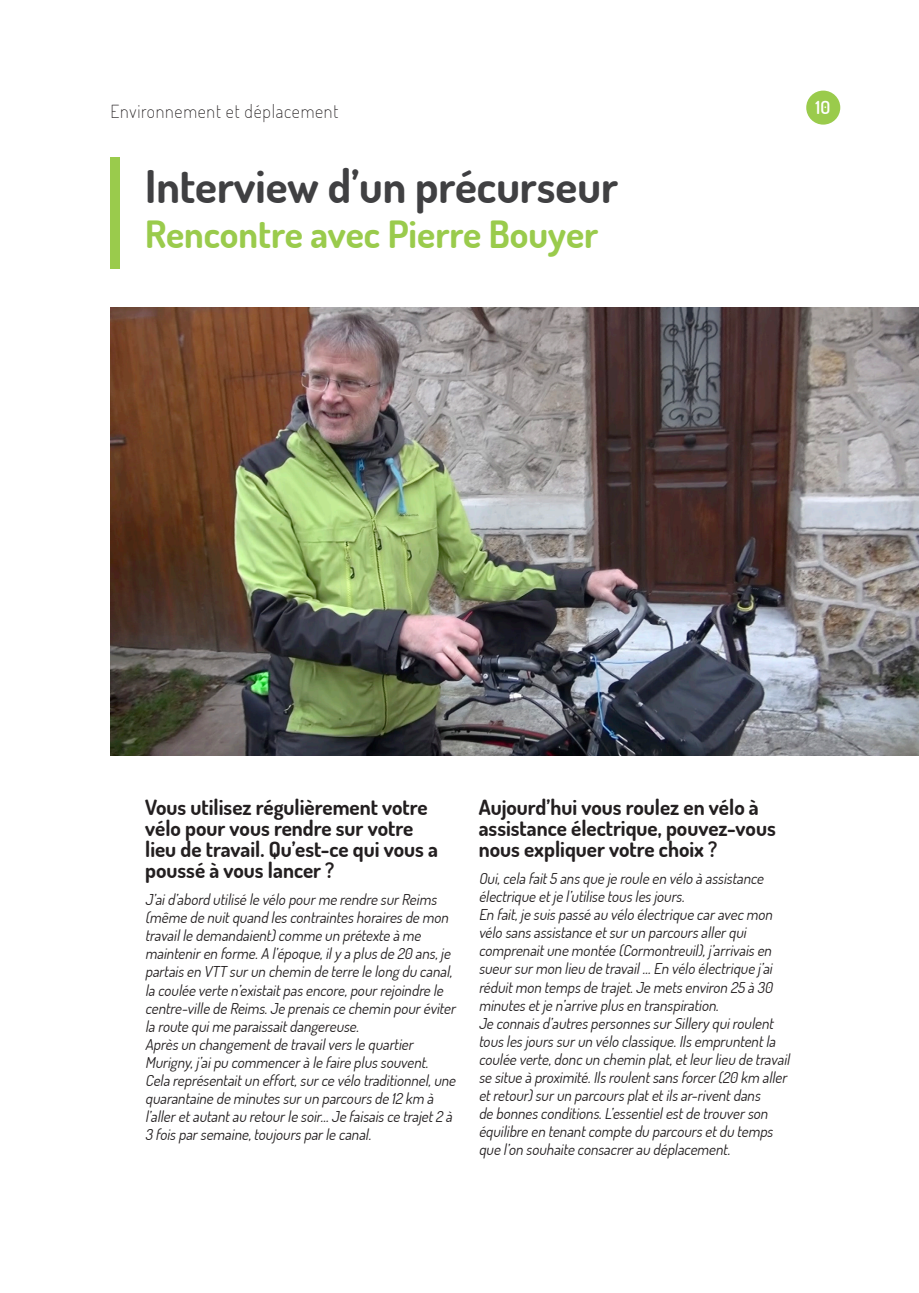
<style>
.page{position:relative;width:919px;height:1293px;background:#fff}
.page>*{position:absolute;margin:0;border:0;box-sizing:border-box;transform-origin:0 0}
.t1{font:700 45px "Dosis";color:#404042}
.t2{font:700 37.5px "Dosis";color:#9acb4c}
.t3{font:700 21px/21px "Dosis";color:#231f20}
.t4{font:200 18px "Dosis";letter-spacing:.04em;color:#231f20}
.t5{font:600 18px "Dosis";color:#fff}
.t6{font:italic 15px/18px "Dosis";color:#231f20}
</style>
<div class="page">
<div style="left:111px;top:157px;width:9px;height:112px;background:#9acb4c"></div>
<div style="left:806px;top:91px;width:34px;height:34px;background:#9acb4c;border-radius:50%"></div>
<img style="left:111px;top:308px;width:807px;height:447px">
<p class="t4" style="left:111px;top:99px;width:229px">Environnement et déplacement</p>
<p class="t5" style="left:815px;top:95px;width:16px">10</p>
<p class="t1" style="left:145px;top:156px;width:474px">Interview d’un précurseur</p>
<p class="t2" style="left:145px;top:209px;width:454px">Rencontre avec Pierre Bouyer</p>
<p class="t3" style="left:145px;top:796px;width:294px">Vous utilisez régulièrement votre vélo pour vous rendre sur votre lieu de travail. Qu’est-ce qui vous a poussé à vous lancer ?</p>
<p class="t6" style="left:145px;top:890px;width:315px">J’aid’abord utilisé le vélo pourme rendre surReims (même de nuitquand lescontrainteshorairesde mon travaille demandaient)comme un prétexte à me mainteniren forme.A l’époque,ilya plusde 20 ans,je partaisen VTT surun chemin de terre le long du canal, la coulée verte n’existaitpasencore,pourrejoindre le centre-ville de Reims.Je prenaisce chemin pouréviter la route quime paraissaitdangereuse.</p>
<p class="t6" style="left:145px;top:1034px;width:288px">Aprèsun changementde travailversle quartier<br>Murigny,j ’aipu commencerà le faire plussouvent.</p>
<p class="t6" style="left:145px;top:1070px;width:315px">Cela représentaitun effort,surce vélo traditionnel,une quarantaine de minutessurun parcoursde 12 km à l’alleretautantau retourle soir… Je faisaisce trajet2 à 3 foisparsemaine,toujoursparle canal.</p>
<p class="t3" style="left:478px;top:796px;width:298px">Aujourd’hui vous roulez en vélo à assistance électrique, pouvez-vous nous expliquer votre choix ?</p>
<p class="t6" style="left:478px;top:869px;width:289px">Oui,cela fait5 ansque je roule en vélo à assistance électrique etje l’utilise touslesjours.</p>
<p class="t6" style="left:478px;top:905px;width:299px">En fait,je suispassé au vélo électrique caravecmon vélo sansassistance etsurun parcoursallerqui comprenaitune montée (Cormontreuil),j ’arrivaisen sueursurmon lieu de travail… En vélo électrique j ’ai réduitmon tempsde trajet.Je metsenviron 25 à 30 minutesetje n’arrive plusen transpiration.</p>
<p class="t6" style="left:478px;top:1013px;width:316px">Je connaisd’autrespersonnessurSilleryquiroulent touslesjourssurun vélo classique.Ilsempruntentla coulée verte,doncun chemin plat,etleurlieu de travail se situe à proximité.Ilsroulentsansforcer(20 km aller etretour)surun parcoursplatetilsar-riventdans<br>de bonnesconditions.L’essentielestde trouverson équilibre en tenantcompte du parcoursetdu temps que l’on souhaite consacrerau déplacement.</p>
</div>
